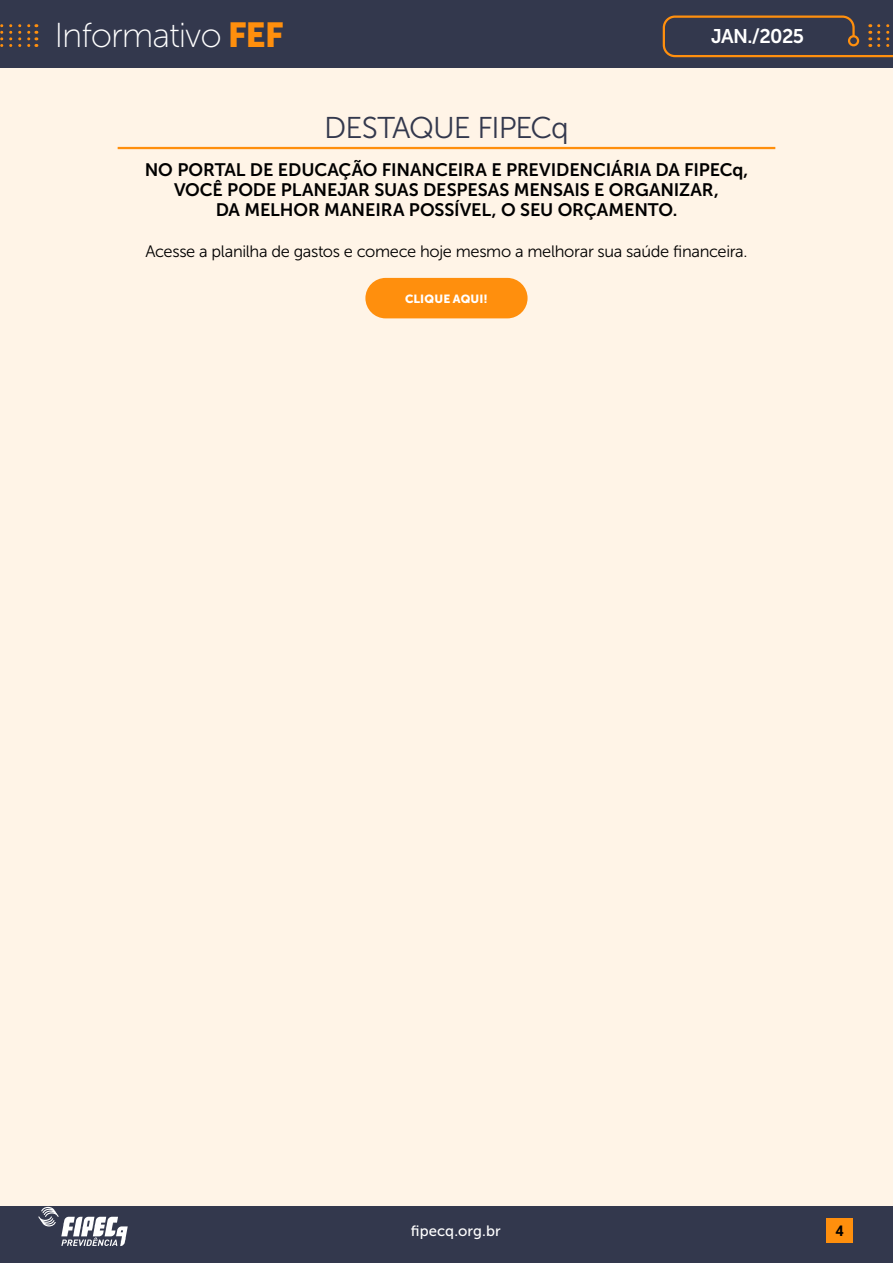
<style>
.page{position:relative;width:893px;height:1263px;background:#fff}
.page>*{position:absolute;margin:0;border:0;box-sizing:border-box;transform-origin:0 0}
.t1{font:34.5px "Museo Sans 100";letter-spacing:-.03em;color:#fff}
.t2{font:30px "Museo Sans 300";letter-spacing:-.04em;color:#33384d}
.t3{font:19.8px "Museo Sans 700";letter-spacing:-.03em;color:#fff}
.t4{font:18px/20.2px "Museo Sans 700";letter-spacing:-.005em;color:#000;text-align:center}
.t5{font:16.5px "Museo Sans 300";letter-spacing:-.02em;color:#000}
.t6{font:15px "Museo Sans 500";letter-spacing:.005em;color:#fff}
.t7{font:700 14.55px "Roboto";color:#000}
.t8{font:11.85px "Museo Sans 900";letter-spacing:.01em;color:#fff}
.s1{font-family:"Museo Sans 900";color:#ff8f0d}
</style>
<div class="page">
<div style="left:0;top:0;width:893px;height:68px;background:#33384d"></div>
<svg style="left:0;top:24px;width:37px;height:23px"></svg>
<div style="left:0;top:1199px;width:893px;height:64px;background:#33384d"></div>
<div style="left:826px;top:1219px;width:27px;height:24px;background:#ff8f0d"></div>
<svg style="left:662px;top:15px;width:231px;height:43px"></svg>
<div style="left:848px;top:35px;width:11px;height:11px;border:2px solid #ff8f0d;border-radius:50%"></div>
<svg style="left:38px;top:1207px;width:90px;height:39px"></svg>
<div style="left:0;top:68px;width:893px;height:1137px;background:#fff4e7"></div>
<hr style="left:118px;top:147px;width:657px;height:2px;background:#ff8f0d">
<div style="left:365px;top:278px;width:163px;height:40px;background:#ff8f0d;border-radius:20px"></div>
<h1 class="t1" style="left:54px;top:17px;width:231px">Informativo <span class="s1">FEF</span></h1>
<p class="t3" style="left:711px;top:26px;width:95px">JAN./2025</p>
<h2 class="t2" style="left:324px;top:112px;width:246px">DESTAQUE FIPECq</h2>
<p class="t4" style="left:145px;top:159px;width:605px">NO PORTAL DE EDUCAÇÃO FINANCEIRA E PREVIDENCIÁRIA DA FIPECq,<br>VOCÊ PODE PLANEJAR SUAS DESPESAS MENSAIS E ORGANIZAR,<br>DA MELHOR MANEIRA POSSÍVEL, O SEU ORÇAMENTO.</p>
<p class="t5" style="left:145px;top:242px;width:604px">Acesse a planilha de gastos e comece hoje mesmo a melhorar sua saúde financeira.</p>
<p class="t8" style="left:405px;top:292px;width:84px">CLIQUE AQUI!</p>
<p class="t6" style="left:411px;top:1223px;width:91px">fipecq.org.br</p>
<p class="t7" style="left:835px;top:1220px;width:10px">4</p>
</div>
